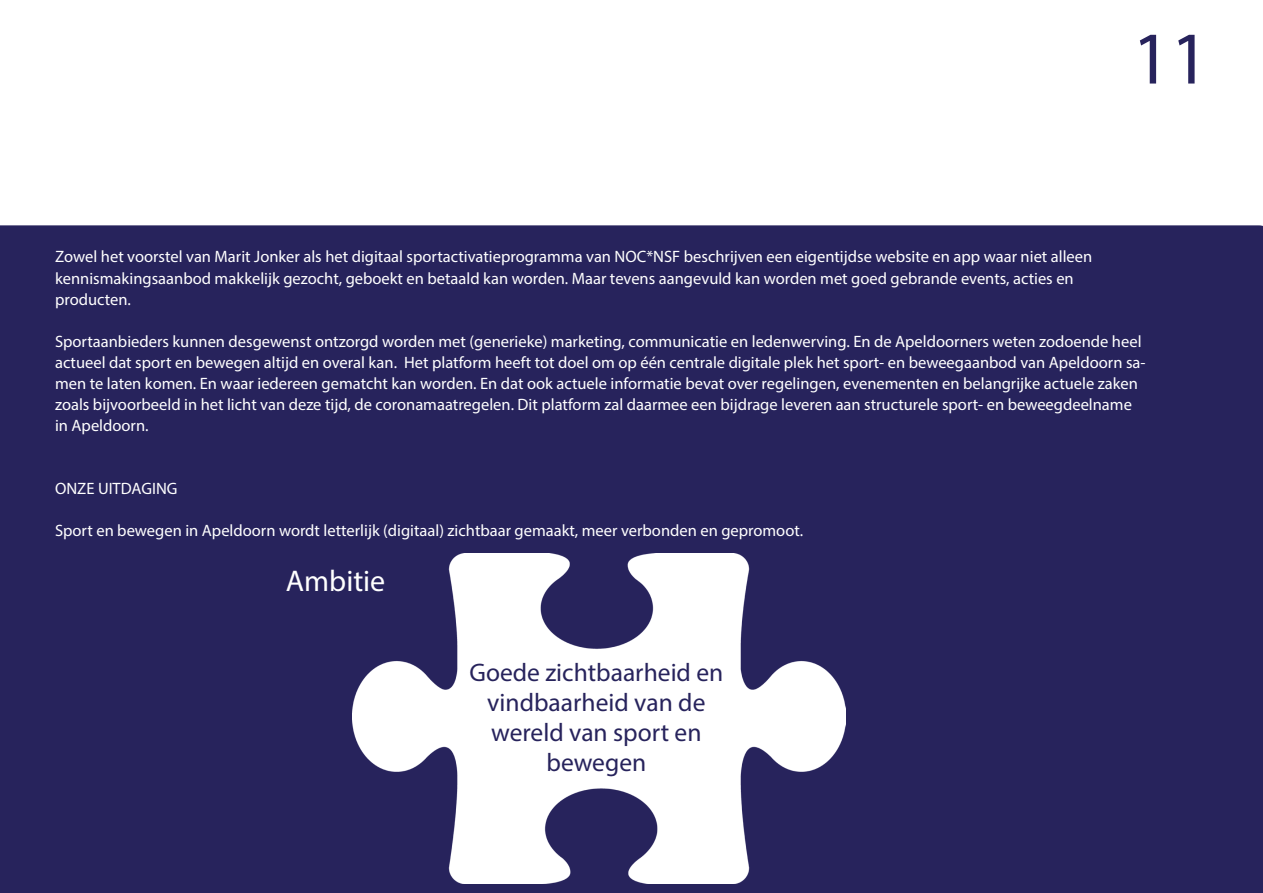
<style>
.page{position:relative;width:1263px;height:893px;background:#fff}
.page>*{position:absolute;margin:0;border:0;box-sizing:border-box;transform-origin:0 0}
.t1{font:75px "Myriad Pro";color:#27235c}
.t2{font:30px "Myriad Pro";color:#fff}
.t3{font:25.5px/30px "Myriad Pro";color:#27235c;text-align:center}
.t4{font:16.5px/21px "Myriad Pro";color:#fff}
</style>
<div class="page">
<div style="left:0;top:225px;width:1263px;height:668px;background:#27235c"></div>
<img style="left:353px;top:553px;width:492px;height:331px">
<h1 class="t1" style="left:1132px;top:12px;width:78px">11</h1>
<p class="t4" style="left:55px;top:246px;width:1039px">Zowel het voorstel van Marit Jonker als het digitaal sportactivatieprogramma van NOC*NSF beschrijven een eigentijdse website en app waar niet alleen kennismakingsaanbod makkelijk gezocht, geboekt en betaald kan worden. Maar tevens aangevuld kan worden met goed gebrande events, acties en producten.</p>
<p class="t4" style="left:55px;top:330px;width:1092px">Sportaanbieders kunnen desgewenst ontzorgd worden met (generieke) marketing, communicatie en ledenwerving. En de Apeldoorners weten zodoende heel actueel dat sport en bewegen altijd en overal kan. Het platform heeft tot doel om op één centrale digitale plek het sport- en beweegaanbod van Apeldoorn sa&shy;men te laten komen. En waar iedereen gematcht kan worden. En dat ook actuele informatie bevat over regelingen, evenementen en belangrijke actuele zaken zoals bijvoorbeeld in het licht van deze tijd, de coronamaatregelen. Dit platform zal daarmee een bijdrage leveren aan structurele sport- en beweegdeelname in Apeldoorn.</p>
<p class="t4" style="left:55px;top:477px;width:124px">ONZE UITDAGING</p>
<p class="t4" style="left:55px;top:519px;width:750px">Sport en bewegen in Apeldoorn wordt letterlijk (digitaal) zichtbaar gemaakt, meer verbonden en gepromoot.</p>
<h2 class="t2" style="left:286px;top:562px;width:101px">Ambitie</h2>
<h3 class="t3" style="left:469px;top:657px;width:255px">Goede zichtbaarheid en vindbaarheid van de wereld van sport en bewegen</h3>
</div>
